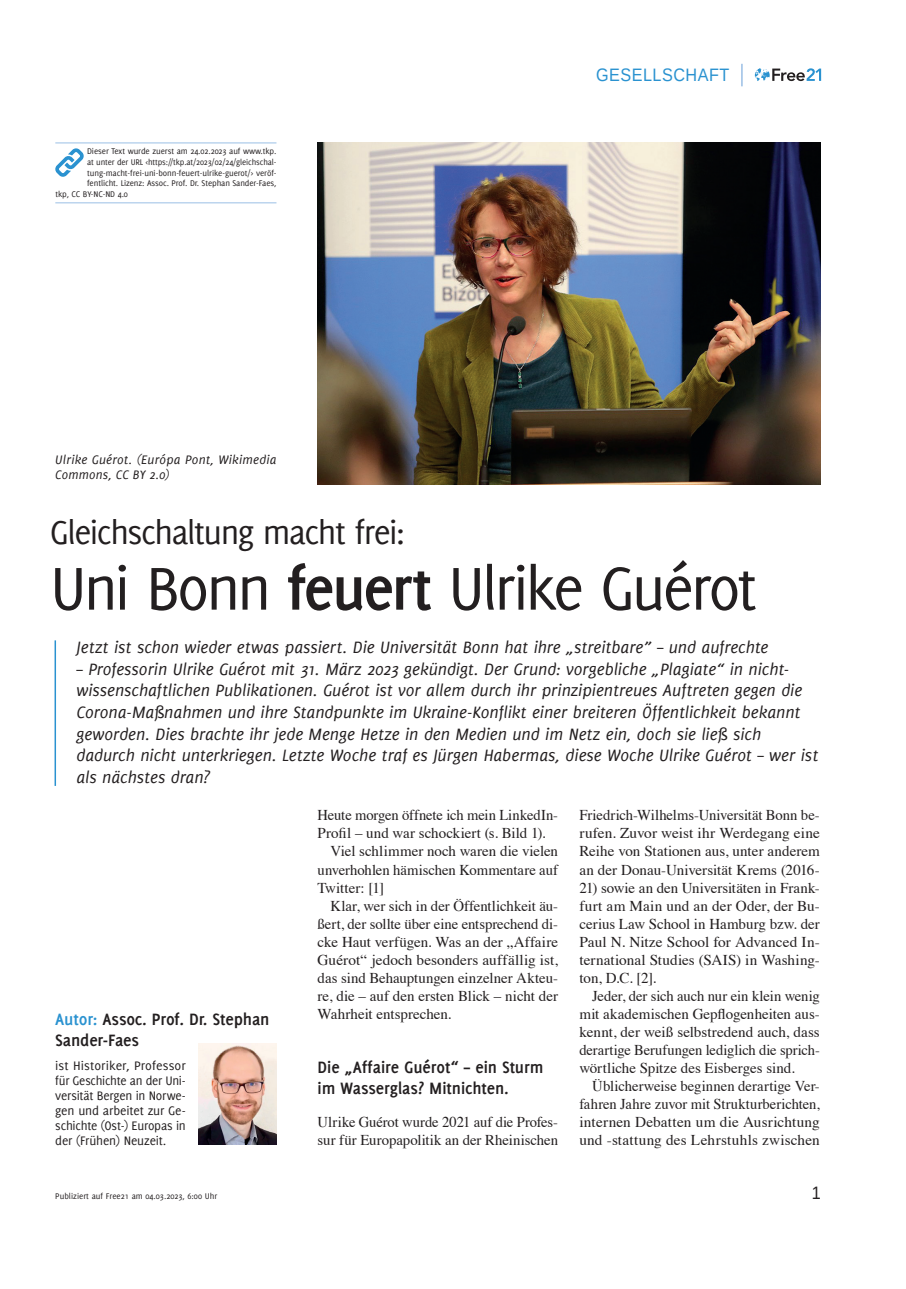
<style>
.page{position:relative;width:906px;height:1289px;background:#fff}
.page>*{position:absolute;margin:0;border:0;box-sizing:border-box;transform-origin:0 0}
.t1{font:66px "Delicious";letter-spacing:-.05em;color:#231f20}
.t2{font:36px "Delicious";letter-spacing:-.04em;color:#231f20}
.t3{font:italic 18px/21.6px "Delicious";letter-spacing:-.005em;color:#231f20}
.t4{font:700 18px/21px "Delicious";letter-spacing:-.01em;color:#231f20}
.t5{font:18px "Liberation Sans";letter-spacing:.03em;color:#2a92d0;scale:.9 1}
.t6{font:18px "Liberation Sans";color:#231f20;scale:.9 1}
.t7{font:15px/18px "Times";color:#231f20;text-align:justify}
.t8{font:13.5px/15px "Delicious";letter-spacing:-.015em;color:#231f20;text-align:justify}
.t9{font:italic 13.5px/15px "Delicious";letter-spacing:.015em;color:#231f20}
.t10{font:9px "Delicious";letter-spacing:-.01em;color:#231f20}
.s1{font-weight:700}
.s2{color:#2a92d0}
</style>
<div class="page">
<svg style="left:755px;top:68px;width:66px;height:13px"></svg>
<svg style="left:741px;top:64px;width:1px;height:22px"></svg>
<hr style="left:55px;top:640px;width:1px;height:146px;background:#2a92d0">
<img style="left:317px;top:142px;width:504px;height:342px">
<img style="left:199px;top:1043px;width:77px;height:101px">
<hr style="left:55px;top:142px;width:221px;height:1px;background:#9abfe5">
<hr style="left:55px;top:202px;width:221px;height:1px;background:#9abfe5">
<svg style="left:55px;top:148px;width:29px;height:29px"></svg>
<p class="t10" style="left:87px;top:146px;width:191px">Dieser Text wurde zuerst am 24.02.2023 auf www.tkp.</p>
<p class="t10" style="left:87px;top:157px;width:191px">at unter der URL &lt;https://tkp.at/2023/02/24/gleichschal-</p>
<p class="t10" style="left:87px;top:167px;width:191px">tung-macht-frei-uni-bonn-feuert-ulrike-guerot/&gt; veröf-</p>
<p class="t10" style="left:87px;top:178px;width:191px">fentlicht. Lizenz: Assoc. Prof. Dr. Stephan Sander-Faes,</p>
<p class="t10" style="left:55px;top:189px;width:74px">tkp, CC BY-NC-ND 4.0</p>
<p class="t9" style="left:55px;top:451px;width:223px">Ulrike Guérot. (Európa Pont, Wikimedia<br>Commons, CC BY 2.0)</p>
<p class="t5" style="left:596px;top:63px;width:149px">GESELLSCHAFT</p>
<h2 class="t2" style="left:50px;top:511px;width:356px">Gleichschaltung macht frei:</h2>
<h1 class="t1" style="left:50px;top:551px;width:709px">Uni Bonn <span class="s1">feuert</span> Ulrike Guérot</h1>
<p class="t3" style="left:77px;top:636px;width:693px">Jetzt ist schon wieder etwas passiert. Die Universität Bonn hat ihre „streitbare” – und aufrechte</p>
<p class="t3" style="left:77px;top:658px;width:743px">– Professorin Ulrike Guérot mit 31. März 2023 gekündigt. Der Grund: vorgebliche „Plagiate“ in nicht&shy;wissenschaftlichen Publikationen. Guérot ist vor allem durch ihr prinzipientreues Auftreten gegen die Corona-Maßnahmen und ihre Standpunkte im Ukraine-Konflikt einer breiteren Öffentlichkeit bekannt geworden. Dies brachte ihr jede Menge Hetze in den Medien und im Netz ein, doch sie ließ sich dadurch nicht unterkriegen. Letzte Woche traf es Jürgen Habermas, diese Woche Ulrike Guérot – wer ist als nächstes dran?</p>
<p class="t4" style="left:55px;top:1008px;width:216px"><span class="s2">Autor:</span> Assoc. Prof. Dr. Stephan<br>Sander-Faes</p>
<p class="t8" style="left:55px;top:1057px;width:132px">ist Historiker, Professor für Geschichte an der Uni&shy;versität Bergen in Norwe&shy;gen und arbeitet zur Ge&shy;schichte (Ost-) Europas in der (Frühen) Neuzeit.</p>
<p class="t7" style="left:317px;top:805px;width:242px">Heute morgen öffnete ich mein LinkedIn-</p>
<p class="t7" style="left:317px;top:823px;width:229px">Profil – und war schockiert (s. Bild 1).</p>
<p class="t7" style="left:330px;top:841px;width:229px">Viel schlimmer noch waren die vielen</p>
<p class="t7" style="left:317px;top:859px;width:242px">unverhohlen hämischen Kommentare auf</p>
<p class="t7" style="left:317px;top:877px;width:68px">Twitter: [1]</p>
<p class="t7" style="left:330px;top:895px;width:229px">Klar, wer sich in der Öffentlichkeit äu-</p>
<p class="t7" style="left:317px;top:913px;width:242px">ßert, der sollte über eine entsprechend di-</p>
<p class="t7" style="left:317px;top:931px;width:242px">cke Haut verfügen. Was an der „Affaire</p>
<p class="t7" style="left:317px;top:949px;width:242px">Guérot“ jedoch besonders auffällig ist,</p>
<p class="t7" style="left:317px;top:967px;width:242px">das sind Behauptungen einzelner Akteu-</p>
<p class="t7" style="left:317px;top:985px;width:242px">re, die – auf den ersten Blick – nicht der</p>
<p class="t7" style="left:317px;top:1003px;width:135px">Wahrheit entsprechen.</p>
<p class="t4" style="left:317px;top:1055px;width:227px">Die „Affaire Guérot“ – ein Sturm im Wasserglas? Mitnichten.</p>
<p class="t7" style="left:317px;top:1111px;width:242px">Ulrike Guérot wurde 2021 auf die Profes&shy;sur für Europapolitik an der Rheinischen</p>
<p class="t7" style="left:579px;top:805px;width:242px">Friedrich-Wilhelms-Universität Bonn be&shy;rufen. Zuvor weist ihr Werdegang eine Reihe von Stationen aus, unter anderem an der Donau-Universität Krems (2016-</p>
<p class="t7" style="left:579px;top:877px;width:242px">21) sowie an den Universitäten in Frank&shy;furt am Main und an der Oder, der Bu&shy;cerius Law School in Hamburg bzw. der Paul N. Nitze School for Advanced In&shy;ternational Studies (SAIS) in Washing&shy;ton, D.C. [2].</p>
<p class="t7" style="left:579px;top:985px;width:242px;text-indent:13px">Jeder, der sich auch nur ein klein wenig mit akademischen Gepflogenheiten aus&shy;kennt, der weiß selbstredend auch, dass derartige Berufungen lediglich die sprich&shy;wörtliche Spitze des Eisberges sind.</p>
<p class="t7" style="left:579px;top:1075px;width:242px;text-indent:13px">Üblicherweise beginnen derartige Ver&shy;fahren Jahre zuvor mit Strukturberichten, internen Debatten um die Ausrichtung und -stattung des Lehrstuhls zwischen</p>
<p class="t10" style="left:55px;top:1190px;width:163px">Publiziert auf Free21 am 04.03.2023, 6:00 Uhr</p>
<p class="t6" style="left:812px;top:1181px;width:12px">1</p>
</div>
